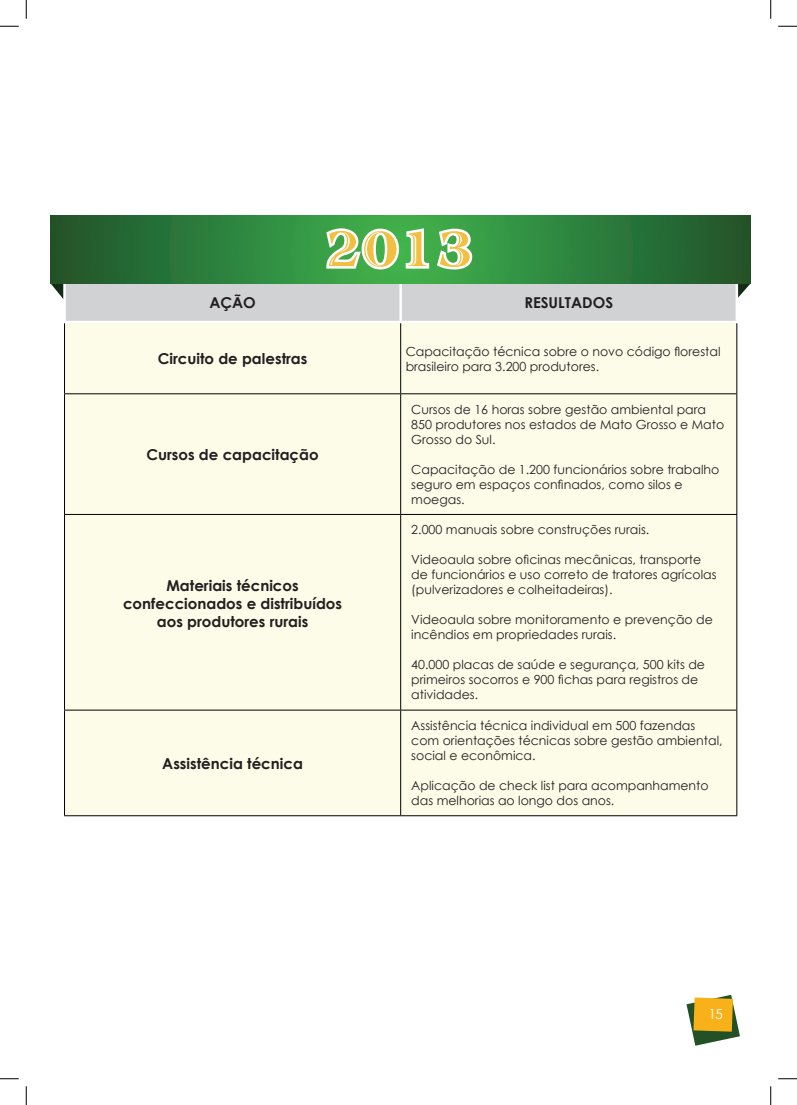
<style>
.page{position:relative;width:797px;height:1105px;background:#fff}
.page>*{position:absolute;margin:0;border:0;box-sizing:border-box;transform-origin:0 0}
.t1{font:50px "TR Atlantic Inline Normal";color:#f1bf42}
.t2{font:700 15px/18px "Century Gothic";color:#231f20;text-align:center}
.t3{font:13.88px "Century Gothic";color:#fff}
.t4{font:12.5px/15px "Century Gothic";color:#231f20}
</style>
<div class="page">
<svg style="left:686px;top:995px;width:54px;height:51px"></svg>
<div style="left:51px;top:284px;width:699px;height:37px;background:#d1d2d4"></div>
<div style="left:65px;top:323px;width:671px;height:492px;background:#fcfce9"></div>
<hr style="left:63px;top:284px;width:3px;height:37px;background:#fff">
<hr style="left:399px;top:284px;width:3px;height:37px;background:#fff">
<hr style="left:735px;top:284px;width:3px;height:37px;background:#fff">
<hr style="left:64px;top:323px;width:1px;height:70px;background:#000">
<hr style="left:400px;top:323px;width:1px;height:70px;background:#000">
<hr style="left:736px;top:323px;width:1px;height:70px;background:#000">
<hr style="left:64px;top:393px;width:336px;height:1px;background:#000">
<hr style="left:64px;top:394px;width:1px;height:120px;background:#000">
<hr style="left:400px;top:393px;width:337px;height:1px;background:#000">
<hr style="left:400px;top:394px;width:1px;height:120px;background:#000">
<hr style="left:736px;top:394px;width:1px;height:120px;background:#000">
<hr style="left:64px;top:514px;width:336px;height:1px;background:#000">
<hr style="left:64px;top:515px;width:1px;height:195px;background:#000">
<hr style="left:400px;top:514px;width:337px;height:1px;background:#000">
<hr style="left:400px;top:515px;width:1px;height:195px;background:#000">
<hr style="left:736px;top:515px;width:1px;height:195px;background:#000">
<hr style="left:64px;top:710px;width:336px;height:1px;background:#000">
<hr style="left:64px;top:710px;width:1px;height:105px;background:#000">
<hr style="left:400px;top:710px;width:337px;height:1px;background:#000">
<hr style="left:400px;top:710px;width:1px;height:105px;background:#000">
<hr style="left:736px;top:710px;width:1px;height:105px;background:#000">
<hr style="left:64px;top:815px;width:336px;height:1px;background:#000">
<hr style="left:400px;top:815px;width:337px;height:1px;background:#000">
<svg style="left:51px;top:216px;width:699px;height:68px"></svg>
<svg style="left:243px;top:215px;width:231px;height:57px"></svg>
<svg style="left:0;top:25px;width:19px;height:2px"></svg>
<svg style="left:778px;top:25px;width:19px;height:2px"></svg>
<svg style="left:0;top:1078px;width:19px;height:1px"></svg>
<svg style="left:778px;top:1078px;width:19px;height:1px"></svg>
<svg style="left:25px;top:0;width:2px;height:19px"></svg>
<svg style="left:25px;top:1086px;width:2px;height:19px"></svg>
<svg style="left:770px;top:0;width:1px;height:19px"></svg>
<svg style="left:770px;top:1086px;width:1px;height:19px"></svg>
<h1 class="t1" style="left:324px;top:217px;width:151px">2013</h1>
<p class="t2" style="left:209px;top:293px;width:48px">AÇÃO</p>
<p class="t2" style="left:524px;top:293px;width:90px">RESULTADOS</p>
<p class="t2" style="left:158px;top:349px;width:151px">Circuito de palestras</p>
<p class="t4" style="left:405px;top:343px;width:316px">Capacitação técnica sobre o novo código florestal brasileiro para 3.200 produtores.</p>
<p class="t2" style="left:146px;top:445px;width:174px">Cursos de capacitação</p>
<p class="t2" style="left:123px;top:576px;width:220px">Materiais técnicos confeccionados e distribuídos aos produtores rurais</p>
<p class="t2" style="left:162px;top:753px;width:142px">Assistência técnica</p>
<p class="t4" style="left:411px;top:402px;width:314px">Cursos de 16 horas sobre gestão ambiental para<br>850 produtores nos estados de Mato Grosso e Mato<br>Grosso do Sul.</p>
<p class="t4" style="left:411px;top:462px;width:309px">Capacitação de 1.200 funcionários sobre trabalho seguro em espaços confinados, como silos e moegas.</p>
<p class="t4" style="left:411px;top:522px;width:239px">2.000 manuais sobre construções rurais.</p>
<p class="t4" style="left:411px;top:552px;width:307px">Videoaula sobre oficinas mecânicas, transporte de funcionários e uso correto de tratores agrícolas (pulverizadores e colheitadeiras).</p>
<p class="t4" style="left:411px;top:612px;width:303px">Videoaula sobre monitoramento e prevenção de incêndios em propriedades rurais.</p>
<p class="t4" style="left:411px;top:657px;width:295px">40.000 placas de saúde e segurança, 500 kits de primeiros socorros e 900 fichas para registros de atividades.</p>
<p class="t4" style="left:411px;top:718px;width:313px">Assistência técnica individual em 500 fazendas com orientações técnicas sobre gestão ambiental, social e econômica.</p>
<p class="t4" style="left:411px;top:778px;width:299px">Aplicação de check list para acompanhamento das melhorias ao longo dos anos.</p>
<p class="t3" style="left:708px;top:1004px;width:16px">15</p>
</div>
